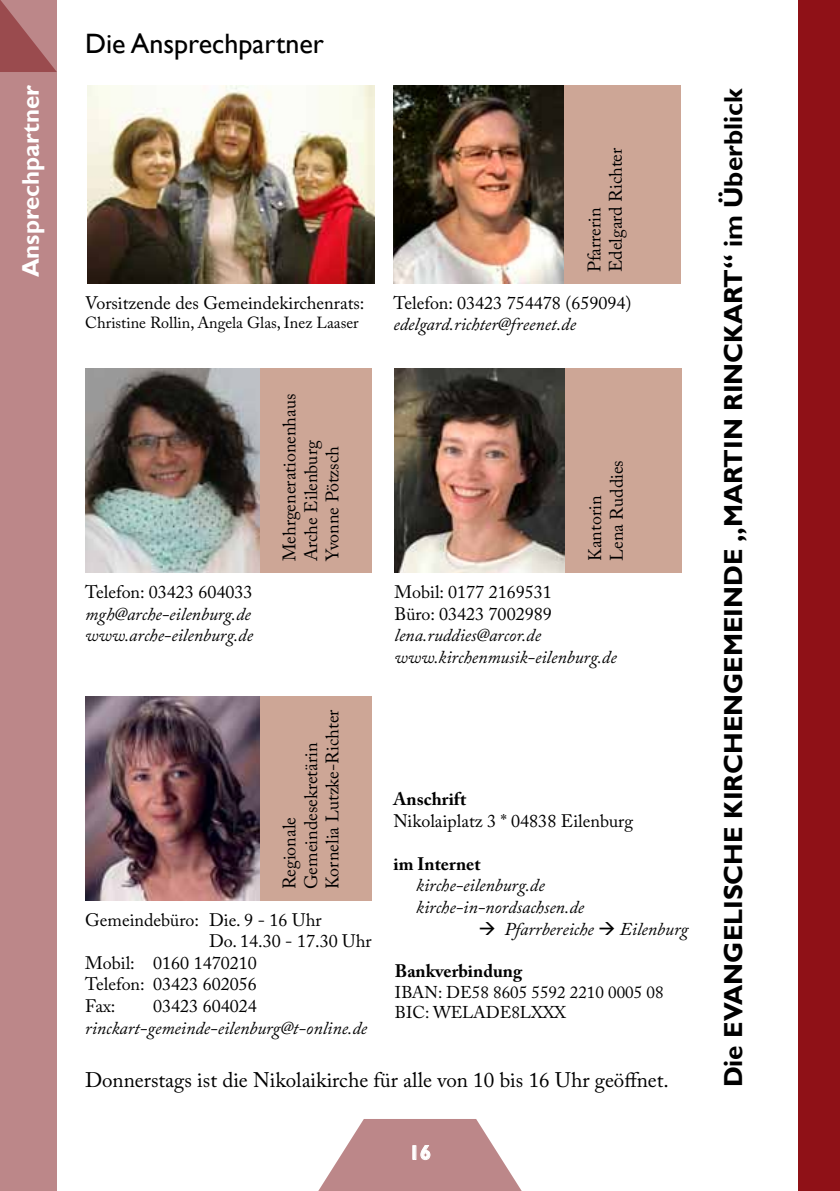
<style>
.page{position:relative;width:840px;height:1191px;background:#fff}
.page>*{position:absolute;margin:0;border:0;box-sizing:border-box;transform-origin:0 0}
.t1{font:28px "Gill Sans";color:#000}
.t2{font:700 26px "Gill Sans";color:#000}
.t3{font:700 24px "Gill Sans";color:#fff}
.t4{font:21px "Adobe Caslon Pro";color:#000}
.t5{font:700 20px "Gill Sans";color:#fff}
.t6{font:18px/21.6px "Adobe Caslon Pro";color:#000}
.t7{font:italic 18px/21.6px "Adobe Caslon Pro";color:#000}
.t8{font:700 18px "Adobe Caslon Pro";color:#000}
.t9{font:17px/20.4px "Adobe Caslon Pro";color:#000}
.t10{font:16px "Adobe Caslon Pro";color:#000}
</style>
<div class="page">
<div style="left:0;top:0;width:57px;height:1191px;background:#bc8789"></div>
<svg style="left:318px;top:1119px;width:204px;height:72px"></svg>
<div style="left:798px;top:0;width:41px;height:1191px;background:#8f1117"></div>
<div style="left:394px;top:369px;width:287px;height:204px;background:#cda696"></div>
<div style="left:393px;top:85px;width:287px;height:198px;background:#cda696"></div>
<img style="left:394px;top:369px;width:170px;height:204px">
<img style="left:393px;top:85px;width:170px;height:198px">
<img style="left:88px;top:85px;width:286px;height:199px">
<div style="left:85px;top:369px;width:286px;height:204px;background:#cda696"></div>
<img style="left:85px;top:369px;width:174px;height:204px">
<div style="left:85px;top:696px;width:286px;height:204px;background:#cda696"></div>
<img style="left:85px;top:696px;width:174px;height:204px">
<h3 class="t3" style="left:16px;top:277px;width:194px;rotate:-90deg">Ansprechpartner</h3>
<h1 class="t1" style="left:85px;top:28px;width:240px">Die Ansprechpartner</h1>
<p class="t6" style="left:85px;top:292px;width:281px">Vorsitzende des Gemeindekirchenrats:</p>
<p class="t10" style="left:85px;top:313px;width:275px">Christine Rollin, Angela Glas, Inez Laaser</p>
<p class="t6" style="left:583px;top:272px;width:126px;rotate:-90deg">Pfarrerin<br>Edelgard Richter</p>
<p class="t6" style="left:393px;top:292px;width:239px">Telefon: 03423 754478 (659094)</p>
<p class="t7" style="left:393px;top:313px;width:184px">edelgard.richter@freenet.de</p>
<p class="t6" style="left:85px;top:581px;width:169px">Telefon: 03423 604033</p>
<p class="t7" style="left:85px;top:602px;width:169px">mgh@arche-eilenburg.de www.arche-eilenburg.de</p>
<p class="t6" style="left:278px;top:561px;width:169px;rotate:-90deg">Mehrgenerationenhaus<br>Arche Eilenburg<br>Yvonne Pötzsch</p>
<p class="t6" style="left:278px;top:889px;width:181px;rotate:-90deg">Regionale<br>Gemeindesekretärin<br>Kornelia Lutzke-Richter</p>
<p class="t6" style="left:85px;top:908px;width:238px">Gemeindebüro: Die. 9 - 16 Uhr</p>
<p class="t6" style="left:209px;top:930px;width:164px">Do. 14.30 - 17.30 Uhr</p>
<p class="t6" style="left:85px;top:951px;width:173px">Mobil: 0160 1470210</p>
<p class="t6" style="left:85px;top:973px;width:173px">Telefon: 03423 602056</p>
<p class="t6" style="left:85px;top:995px;width:32px">Fax:</p>
<p class="t6" style="left:153px;top:995px;width:105px">03423 604024</p>
<p class="t7" style="left:85px;top:1016px;width:283px">rinckart-gemeinde-eilenburg@t-online.de</p>
<p class="t6" style="left:584px;top:561px;width:103px;rotate:-90deg">Kantorin<br>Lena Ruddies</p>
<p class="t6" style="left:394px;top:581px;width:159px">Mobil: 0177 2169531<br>Büro: 03423 7002989</p>
<p class="t7" style="left:394px;top:624px;width:224px">lena.ruddies@arcor.de www.kirchenmusik-eilenburg.de</p>
<p class="t8" style="left:393px;top:788px;width:74px">Anschrift</p>
<p class="t6" style="left:393px;top:809px;width:241px">Nikolaiplatz 3 * 04838 Eilenburg</p>
<p class="t8" style="left:393px;top:853px;width:88px">im Internet</p>
<p class="t7" style="left:416px;top:874px;width:169px">kirche-eilenburg.de kirche-in-nordsachsen.de</p>
<p class="t7" style="left:478px;top:917px;width:211px">→ Pfarrbereiche → Eilenburg</p>
<p class="t8" style="left:394px;top:960px;width:129px">Bankverbindung</p>
<p class="t9" style="left:394px;top:981px;width:270px">IBAN: DE58 8605 5592 2210 0005 08<br>BIC: WELADE8LXXX</p>
<p class="t4" style="left:85px;top:1068px;width:585px">Donnerstags ist die Nikolaikirche für alle von 10 bis 16 Uhr geöffnet.</p>
<p class="t5" style="left:408px;top:1140px;width:24px">16</p>
<h2 class="t2" style="left:717px;top:1087px;width:1000px;rotate:-90deg">Die EVANGELISCHE KIRCHENGEMEINDE „MARTIN RINCKART“ im Überblick</h2>
</div>
